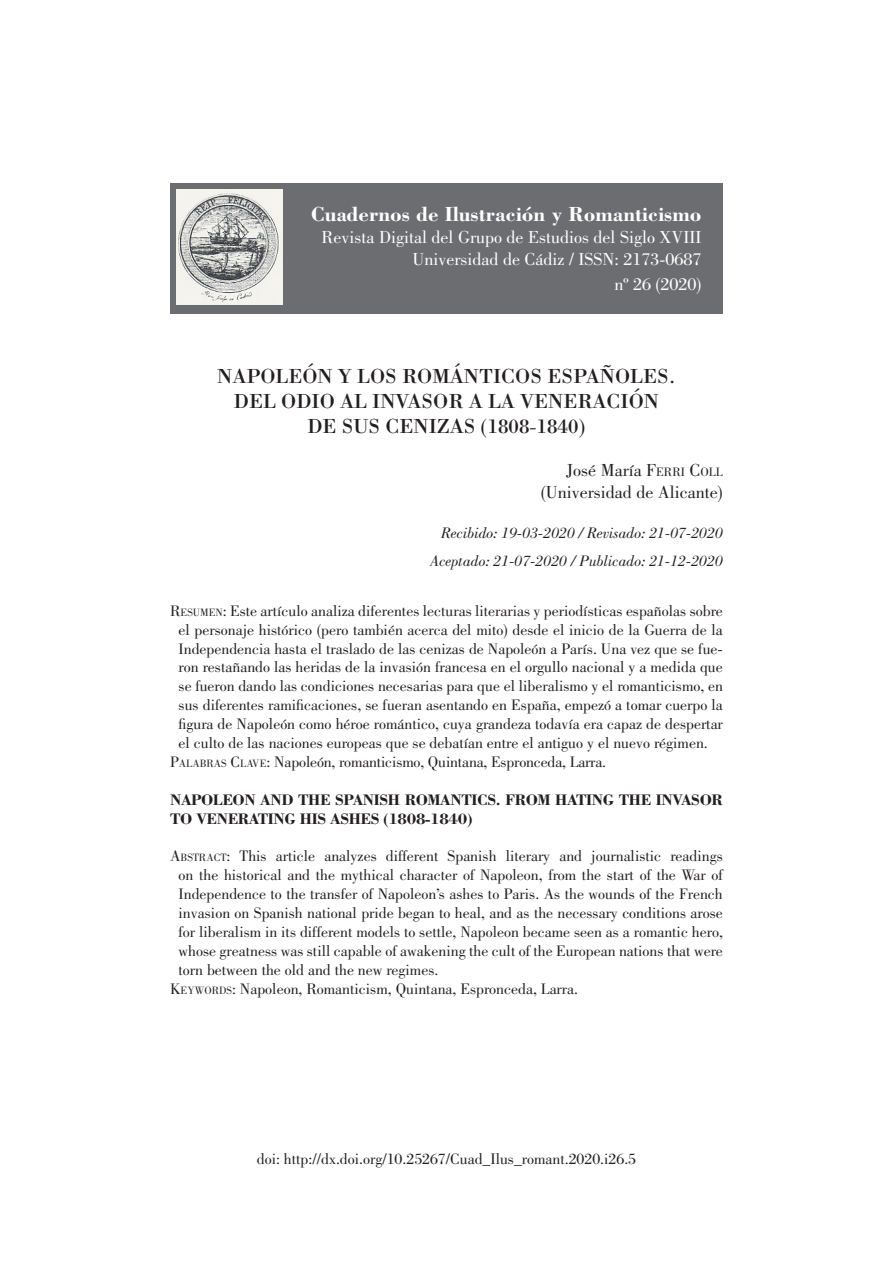
<style>
.page{position:relative;width:893px;height:1263px;background:#fff}
.page>*{position:absolute;margin:0;border:0;box-sizing:border-box;transform-origin:0 0}
.Título_portada{font:21px/25.2px "Bodoni Std";color:#231f20;text-align:center}
.t1{font:700 21px "Bodoni Std";color:#fff}
.t2{font:18px "Bodoni Std";color:#fff}
.Autor{font:18px "Bodoni Std";color:#231f20}
.Resumen{font:15.75px/18.9px "Bodoni Std";color:#231f20;text-align:center}
.Resumen-2{font:700 15.75px/18.9px "Bodoni Std";letter-spacing:-.025em;color:#231f20}
.Autor-2{font:italic 15.75px "Bodoni Std";color:#231f20}
.s1{font-style:inherit}
.s2{font-size:12.6px}
.s3{font-size:10.95px}
</style>
<div class="page">
<div style="left:170px;top:183px;width:553px;height:131px;background:#6c6d70"></div>
<img style="left:176px;top:189px;width:107px;height:115px">
<p class="t1" style="left:311px;top:201px;width:392px">Cuadernos de Ilustración y Romanticismo</p>
<p class="t2" style="left:322px;top:227px;width:381px">Revista Digital del Grupo de Estudios del Siglo XVIII</p>
<p class="t2" style="left:413px;top:249px;width:290px">Universidad de Cádiz / ISSN: <span class="s1">2173-0687</span></p>
<p class="t2" style="left:615px;top:274px;width:89px">nº <span class="s1">2</span>6 (<span class="s1">2020</span>)</p>
<p class="Título_portada" style="left:217px;top:363px;width:460px">NAPOLEÓN Y LOS ROMÁNTICOS ESPAÑOLES.<br>DEL ODIO AL INVASOR A LA VENERACIÓN<br>DE SUS CENIZAS (1808-1840)</p>
<p class="Autor" style="left:566px;top:460px;width:158px">José María <span class="s1">F</span><span class="s2">ERRI</span> <span class="s1">C</span><span class="s2">OLL</span></p>
<p class="Autor" style="left:541px;top:482px;width:183px">(Universidad de Alicante)</p>
<p class="Autor-2" style="left:441px;top:524px;width:283px">Recibido: <span class="s1">19</span>-<span class="s1">03</span>-<span class="s1">2020</span> / Revisado: 21-07-2020</p>
<p class="Autor-2" style="left:431px;top:552px;width:294px">Aceptado: <span class="s1">21</span>-<span class="s1">07</span>-<span class="s1">2020 /</span> Publicado: 21-12-2020</p>
<p class="Resumen" style="left:170px;top:601px;width:554px"><span class="s1">R</span><span class="s3">ESUMEN</span><span class="s1">:</span> Este artículo analiza diferentes lecturas literarias y periodísticas españolas sobre el personaje histórico (pero también acerca del mito) desde el inicio de la Guerra de la Independencia hasta el traslado de las cenizas de Napoleón a París. Una vez que se fue&shy;ron restañando las heridas de la invasión francesa en el orgullo nacional y a medida que se fueron dando las condiciones necesarias para que el liberalismo y el romanticismo, en sus diferentes ramificaciones, se fueran asentando en España, empezó a tomar cuerpo la figura de Napoleón como héroe romántico, cuya grandeza todavía era capaz de despertar el culto de las naciones europeas que se debatían entre el antiguo y el nuevo régimen.</p>
<p class="Resumen" style="left:170px;top:752px;width:437px"><span class="s1">P</span><span class="s3">ALABRAS</span> <span class="s1">C</span><span class="s3">LAVE</span><span class="s1">:</span> Napoleón, romanticismo, Quintana, Espronceda, Larra.</p>
<p class="Resumen-2" style="left:170px;top:790px;width:554px">NAPOLEON AND THE SPANISH ROMANTICS. FROM HATING THE INVASOR<br>TO VENERATING HIS ASHES (1808-1840)</p>
<p class="Resumen" style="left:179px;top:847px;width:546px;text-align:justify;text-indent:-9px"><span class="s1">A</span><span class="s3">BSTRACT</span><span class="s1">:</span> This article analyzes different Spanish literary and journalistic readings on the historical and the mythical character of Napoleon, from the start of the War of Independence to the transfer of Napoleon’s ashes to Paris. As the wounds of the French invasion on Spanish national pride began to heal, and as the necessary conditions arose for liberalism in its different models to settle, Napoleon became seen as a romantic hero, whose greatness was still capable of awakening the cult of the European nations that were torn between the old and the new regimes.</p>
<p class="Resumen" style="left:170px;top:979px;width:409px"><span class="s1">K</span><span class="s3">EYWORDS</span><span class="s1">:</span> Napoleon, Romanticism, Quintana, Espronceda, Larra.</p>
<p class="Resumen" style="left:257px;top:1149px;width:381px">doi: http://dx.doi.org/10.25267/Cuad_Ilus_romant.2020.i26.5</p>
</div>
